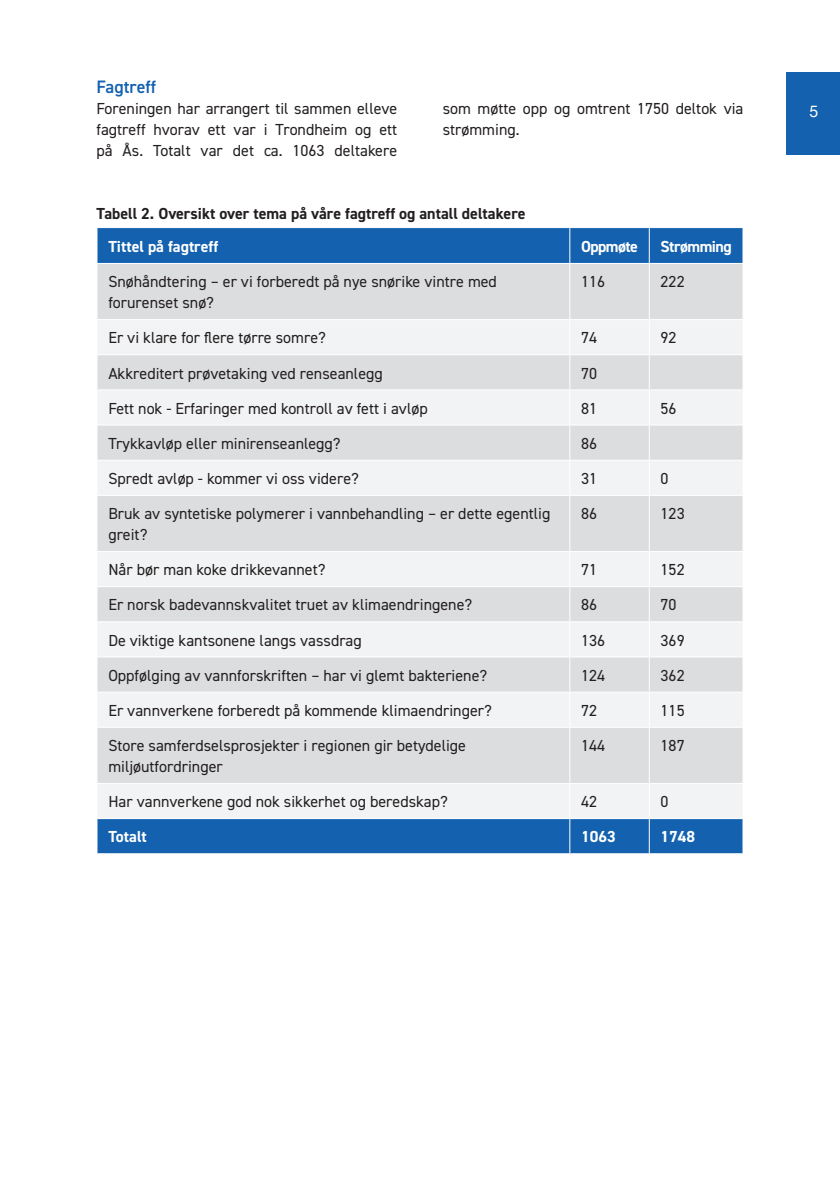
<style>
.page{position:relative;width:840px;height:1191px;background:#fff}
.page>*{position:absolute;margin:0;border:0;box-sizing:border-box;transform-origin:0 0}
.t1{font:600 18px "DIN2014";color:#1361af}
.t2{font:16px/21px "DIN2014";color:#231f20}
.t3{font:700 16px "DIN2014";color:#231f20}
.t4{font:700 16px "DIN2014";color:#fff}
.t5{font:700 16px "DIN2014";letter-spacing:-.035em;color:#fff}
.t6{font:16px "Helvetica Neue";color:#fff}
</style>
<div class="page">
<div style="left:786px;top:72px;width:53px;height:82px;background:#1361af"></div>
<div style="left:97px;top:228px;width:645px;height:625px;background:#1361af"></div>
<div style="left:97px;top:264px;width:645px;height:55px;background:#dcdddf"></div>
<svg style="left:97px;top:320px;width:645px;height:498px;fill:#e4e5e7"></svg>
<hr style="left:569px;top:228px;width:1px;height:35px;background:#fff">
<hr style="left:648px;top:228px;width:1px;height:35px;background:#fff">
<hr style="left:96px;top:263px;width:473px;height:1px;background:#fff">
<hr style="left:569px;top:263px;width:80px;height:1px;background:#fff">
<hr style="left:569px;top:264px;width:1px;height:55px;background:#fff">
<hr style="left:649px;top:263px;width:94px;height:1px;background:#fff">
<hr style="left:648px;top:264px;width:1px;height:55px;background:#fff">
<hr style="left:96px;top:319px;width:473px;height:1px;background:#fff">
<hr style="left:569px;top:319px;width:80px;height:1px;background:#fff">
<hr style="left:569px;top:320px;width:1px;height:34px;background:#fff">
<hr style="left:649px;top:319px;width:94px;height:1px;background:#fff">
<hr style="left:648px;top:320px;width:1px;height:34px;background:#fff">
<hr style="left:96px;top:354px;width:473px;height:1px;background:#fff">
<hr style="left:569px;top:354px;width:80px;height:1px;background:#fff">
<hr style="left:569px;top:355px;width:1px;height:34px;background:#fff">
<hr style="left:649px;top:354px;width:94px;height:1px;background:#fff">
<hr style="left:648px;top:355px;width:1px;height:34px;background:#fff">
<hr style="left:96px;top:389px;width:473px;height:1px;background:#fff">
<hr style="left:569px;top:389px;width:80px;height:1px;background:#fff">
<hr style="left:569px;top:390px;width:1px;height:34px;background:#fff">
<hr style="left:649px;top:389px;width:94px;height:1px;background:#fff">
<hr style="left:648px;top:390px;width:1px;height:34px;background:#fff">
<hr style="left:96px;top:424px;width:473px;height:1px;background:#fff">
<hr style="left:569px;top:424px;width:80px;height:1px;background:#fff">
<hr style="left:569px;top:425px;width:1px;height:35px;background:#fff">
<hr style="left:649px;top:424px;width:94px;height:1px;background:#fff">
<hr style="left:648px;top:425px;width:1px;height:35px;background:#fff">
<hr style="left:96px;top:460px;width:473px;height:1px;background:#fff">
<hr style="left:569px;top:460px;width:80px;height:1px;background:#fff">
<hr style="left:569px;top:461px;width:1px;height:34px;background:#fff">
<hr style="left:649px;top:460px;width:94px;height:1px;background:#fff">
<hr style="left:648px;top:461px;width:1px;height:34px;background:#fff">
<hr style="left:96px;top:495px;width:473px;height:1px;background:#fff">
<hr style="left:569px;top:495px;width:80px;height:1px;background:#fff">
<hr style="left:569px;top:496px;width:1px;height:55px;background:#fff">
<hr style="left:649px;top:495px;width:94px;height:1px;background:#fff">
<hr style="left:648px;top:496px;width:1px;height:55px;background:#fff">
<hr style="left:96px;top:551px;width:473px;height:1px;background:#fff">
<hr style="left:569px;top:551px;width:80px;height:1px;background:#fff">
<hr style="left:569px;top:552px;width:1px;height:34px;background:#fff">
<hr style="left:649px;top:551px;width:94px;height:1px;background:#fff">
<hr style="left:648px;top:552px;width:1px;height:34px;background:#fff">
<hr style="left:96px;top:586px;width:473px;height:1px;background:#fff">
<hr style="left:569px;top:586px;width:80px;height:1px;background:#fff">
<hr style="left:569px;top:587px;width:1px;height:34px;background:#fff">
<hr style="left:649px;top:586px;width:94px;height:1px;background:#fff">
<hr style="left:648px;top:587px;width:1px;height:34px;background:#fff">
<hr style="left:96px;top:621px;width:473px;height:1px;background:#fff">
<hr style="left:569px;top:621px;width:80px;height:1px;background:#fff">
<hr style="left:569px;top:622px;width:1px;height:34px;background:#fff">
<hr style="left:649px;top:621px;width:94px;height:1px;background:#fff">
<hr style="left:648px;top:622px;width:1px;height:34px;background:#fff">
<hr style="left:96px;top:656px;width:473px;height:1px;background:#fff">
<hr style="left:569px;top:656px;width:80px;height:1px;background:#fff">
<hr style="left:569px;top:657px;width:1px;height:34px;background:#fff">
<hr style="left:649px;top:656px;width:94px;height:1px;background:#fff">
<hr style="left:648px;top:657px;width:1px;height:34px;background:#fff">
<hr style="left:96px;top:691px;width:473px;height:1px;background:#fff">
<hr style="left:569px;top:691px;width:80px;height:1px;background:#fff">
<hr style="left:569px;top:692px;width:1px;height:35px;background:#fff">
<hr style="left:649px;top:691px;width:94px;height:1px;background:#fff">
<hr style="left:648px;top:692px;width:1px;height:35px;background:#fff">
<hr style="left:96px;top:727px;width:473px;height:1px;background:#fff">
<hr style="left:569px;top:727px;width:80px;height:1px;background:#fff">
<hr style="left:569px;top:728px;width:1px;height:55px;background:#fff">
<hr style="left:649px;top:727px;width:94px;height:1px;background:#fff">
<hr style="left:648px;top:728px;width:1px;height:55px;background:#fff">
<hr style="left:96px;top:783px;width:473px;height:1px;background:#fff">
<hr style="left:569px;top:783px;width:80px;height:1px;background:#fff">
<hr style="left:569px;top:784px;width:1px;height:34px;background:#fff">
<hr style="left:649px;top:783px;width:94px;height:1px;background:#fff">
<hr style="left:648px;top:784px;width:1px;height:34px;background:#fff">
<hr style="left:96px;top:818px;width:473px;height:1px;background:#fff">
<hr style="left:569px;top:818px;width:80px;height:1px;background:#fff">
<hr style="left:569px;top:819px;width:1px;height:34px;background:#fff">
<hr style="left:649px;top:818px;width:94px;height:1px;background:#fff">
<hr style="left:648px;top:819px;width:1px;height:34px;background:#fff">
<p class="t1" style="left:96px;top:75px;width:61px">Fagtreff</p>
<p class="t2" style="left:96px;top:98px;width:302px;text-align:justify">Foreningen har arrangert til sammen elleve fagtreff hvorav ett var i Trondheim og ett på Ås. Totalt var det ca. 1063 deltakere</p>
<p class="t2" style="left:442px;top:98px;width:302px">som møtte opp og omtrent 1750 deltok via strømming.</p>
<p class="t3" style="left:96px;top:203px;width:430px">Tabell 2. Oversikt over tema på våre fagtreff og antall deltakere</p>
<p class="t4" style="left:108px;top:236px;width:111px">Tittel på fagtreff</p>
<p class="t5" style="left:581px;top:236px;width:58px">Oppmøte</p>
<p class="t5" style="left:660px;top:236px;width:72px">Strømming</p>
<p class="t2" style="left:108px;top:271px;width:390px">Snøhåndtering – er vi forberedt på nye snørike vintre med forurenset snø?</p>
<p class="t2" style="left:581px;top:271px;width:25px">116</p>
<p class="t2" style="left:660px;top:271px;width:25px">222</p>
<p class="t2" style="left:108px;top:327px;width:219px">Er vi klare for flere tørre somre?</p>
<p class="t2" style="left:581px;top:327px;width:17px">74</p>
<p class="t2" style="left:660px;top:327px;width:17px">92</p>
<p class="t2" style="left:108px;top:362px;width:276px">Akkreditert prøvetaking ved renseanlegg</p>
<p class="t2" style="left:581px;top:362px;width:17px">70</p>
<p class="t2" style="left:108px;top:397px;width:321px">Fett nok - Erfaringer med kontroll av fett i avløp</p>
<p class="t2" style="left:581px;top:397px;width:17px">81</p>
<p class="t2" style="left:660px;top:397px;width:17px">56</p>
<p class="t2" style="left:108px;top:432px;width:234px">Trykkavløp eller minirenseanlegg?</p>
<p class="t2" style="left:581px;top:432px;width:17px">86</p>
<p class="t2" style="left:108px;top:468px;width:252px">Spredt avløp - kommer vi oss videre?</p>
<p class="t2" style="left:581px;top:468px;width:17px">31</p>
<p class="t2" style="left:660px;top:468px;width:9px">0</p>
<p class="t2" style="left:108px;top:503px;width:443px">Bruk av syntetiske polymerer i vannbehandling – er dette egentlig greit?</p>
<p class="t2" style="left:581px;top:503px;width:17px">86</p>
<p class="t2" style="left:660px;top:503px;width:25px">123</p>
<p class="t2" style="left:108px;top:559px;width:219px">Når bør man koke drikkevannet?</p>
<p class="t2" style="left:581px;top:559px;width:17px">71</p>
<p class="t2" style="left:660px;top:559px;width:25px">152</p>
<p class="t2" style="left:108px;top:594px;width:365px">Er norsk badevannskvalitet truet av klimaendringene?</p>
<p class="t2" style="left:581px;top:594px;width:17px">86</p>
<p class="t2" style="left:660px;top:594px;width:17px">70</p>
<p class="t2" style="left:108px;top:629px;width:255px">De viktige kantsonene langs vassdrag</p>
<p class="t2" style="left:581px;top:629px;width:25px">136</p>
<p class="t2" style="left:660px;top:629px;width:25px">369</p>
<p class="t2" style="left:108px;top:664px;width:380px">Oppfølging av vannforskriften – har vi glemt bakteriene?</p>
<p class="t2" style="left:581px;top:664px;width:25px">124</p>
<p class="t2" style="left:660px;top:664px;width:25px">362</p>
<p class="t2" style="left:108px;top:699px;width:385px">Er vannverkene forberedt på kommende klimaendringer?</p>
<p class="t2" style="left:581px;top:699px;width:17px">72</p>
<p class="t2" style="left:660px;top:699px;width:25px">115</p>
<p class="t2" style="left:108px;top:734px;width:359px">Store samferdselsprosjekter i regionen gir betydelige miljøutfordringer</p>
<p class="t2" style="left:581px;top:734px;width:25px">144</p>
<p class="t2" style="left:660px;top:734px;width:25px">187</p>
<p class="t2" style="left:108px;top:791px;width:341px">Har vannverkene god nok sikkerhet og beredskap?</p>
<p class="t2" style="left:581px;top:791px;width:17px">42</p>
<p class="t2" style="left:660px;top:791px;width:9px">0</p>
<p class="t4" style="left:108px;top:826px;width:40px">Totalt</p>
<p class="t4" style="left:581px;top:826px;width:36px">1063</p>
<p class="t4" style="left:660px;top:826px;width:36px">1748</p>
<p class="t6" style="left:809px;top:100px;width:10px">5</p>
</div>
